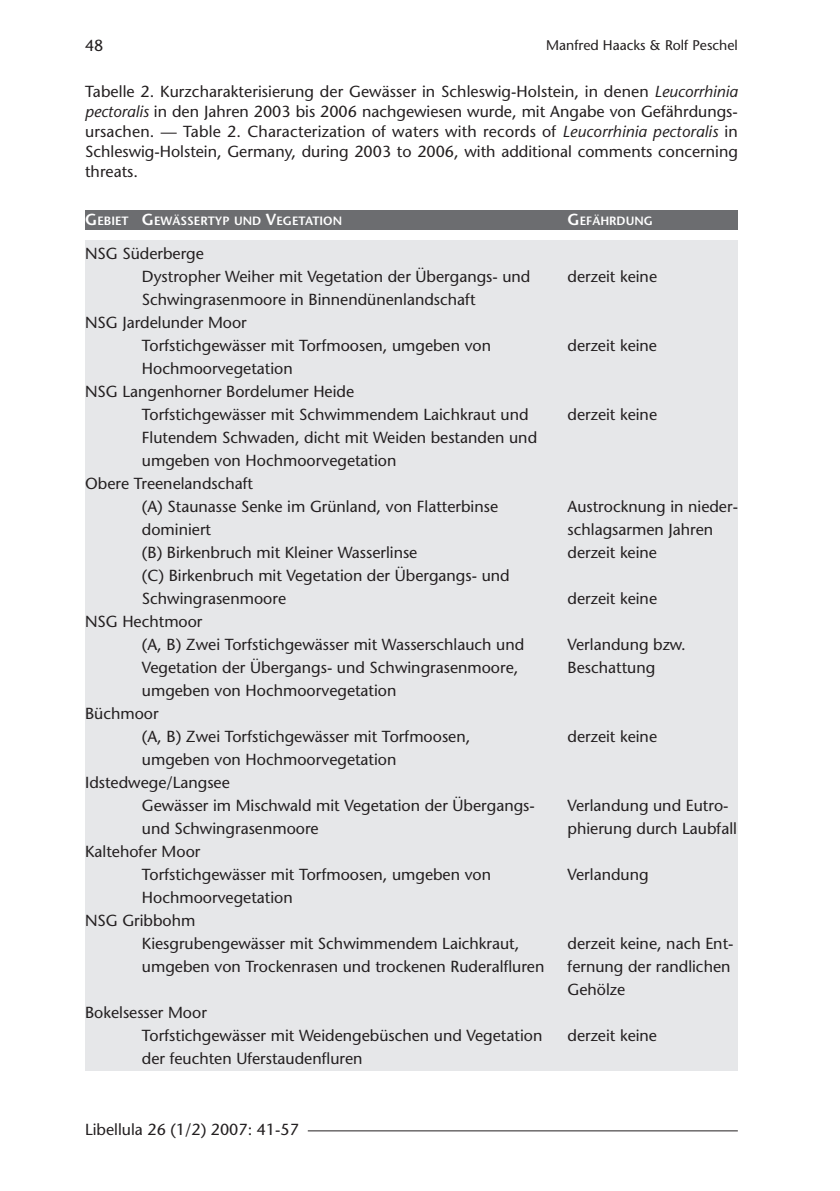
<style>
.page{position:relative;width:840px;height:1191px;background:#fff}
.page>*{position:absolute;margin:0;border:0;box-sizing:border-box;transform-origin:0 0}
.t1{font:16px/23px "Stone Sans";color:#231f20}
.t2{font:14px "Stone Sans";color:#231f20}
.t3{font:600 12px "Stone Sans";color:#fff}
.s1{font-style:italic}
.s2{font-size:16px}
</style>
<div class="page">
<hr style="left:307px;top:1130px;width:430px;height:1px;background:#231f20">
<div style="left:85px;top:210px;width:652px;height:20px;background:#6c6d70"></div>
<div style="left:85px;top:241px;width:652px;height:830px;background:#e6e7e9"></div>
<p class="t2" style="left:546px;top:40px;width:193px">Manfred Haacks &amp; Rolf Peschel</p>
<p class="t1" style="left:85px;top:36px;width:20px">48</p>
<p class="t1" style="left:85px;top:83px;width:654px;line-height:20px;text-align:justify">Tabelle 2. Kurzcharakterisierung der Gewässer in Schleswig-Holstein, in denen <span class="s1">Leucorrhinia pectoralis</span> in den Jahren 2003 bis 2006 nachgewiesen wurde, mit Angabe von Gefährdungs&shy;ursachen. — Table 2. Characterization of waters with records of <span class="s1">Leucorrhinia pectoralis</span> in Schleswig-Holstein, Germany, during 2003 to 2006, with additional comments concerning threats.</p>
<p class="t3" style="left:85px;top:216px;width:258px"><span class="s2">G</span>EBIET <span class="s2">G</span>EWÄSSERTYP UND <span class="s2">V</span>EGETATION</p>
<p class="t3" style="left:567px;top:216px;width:87px"><span class="s2">G</span>EFÄHRDUNG</p>
<p class="t1" style="left:142px;top:243px;width:390px;text-indent:-57px">NSG Süderberge<br>Dystropher Weiher mit Vegetation der Übergangs- und</p>
<p class="t1" style="left:567px;top:266px;width:91px">derzeit keine</p>
<p class="t1" style="left:85px;top:289px;width:391px;text-indent:57px">Schwingrasenmoore in Binnendünenlandschaft<br>NSG Jardelunder Moor</p>
<p class="t1" style="left:142px;top:335px;width:350px">Torfstichgewässer mit Torfmoosen, umgeben von</p>
<p class="t1" style="left:567px;top:335px;width:91px">derzeit keine</p>
<p class="t1" style="left:142px;top:358px;width:152px">Hochmoorvegetation</p>
<p class="t1" style="left:85px;top:381px;width:270px">NSG Langenhorner Bordelumer Heide</p>
<p class="t1" style="left:142px;top:404px;width:388px">Torfstichgewässer mit Schwimmendem Laichkraut und</p>
<p class="t1" style="left:567px;top:404px;width:91px">derzeit keine</p>
<p class="t1" style="left:142px;top:427px;width:396px">Flutendem Schwaden, dicht mit Weiden bestanden und</p>
<p class="t1" style="left:142px;top:450px;width:256px">umgeben von Hochmoorvegetation</p>
<p class="t1" style="left:85px;top:473px;width:169px">Obere Treenelandschaft</p>
<p class="t1" style="left:142px;top:496px;width:357px">(A) Staunasse Senke im Grünland, von Flatterbinse</p>
<p class="t1" style="left:567px;top:496px;width:172px">Austrocknung in nieder-</p>
<p class="t1" style="left:142px;top:519px;width:71px">dominiert</p>
<p class="t1" style="left:567px;top:519px;width:147px">schlagsarmen Jahren</p>
<p class="t1" style="left:142px;top:542px;width:277px">(B) Birkenbruch mit Kleiner Wasserlinse</p>
<p class="t1" style="left:567px;top:542px;width:91px">derzeit keine</p>
<p class="t1" style="left:142px;top:565px;width:369px">(C) Birkenbruch mit Vegetation der Übergangs- und<br>Schwingrasenmoore</p>
<p class="t1" style="left:567px;top:588px;width:91px">derzeit keine</p>
<p class="t1" style="left:142px;top:611px;width:383px;text-indent:-57px">NSG Hechtmoor<br>(A, B) Zwei Torfstichgewässer mit Wasserschlauch und</p>
<p class="t1" style="left:567px;top:634px;width:120px">Verlandung bzw.</p>
<p class="t1" style="left:142px;top:657px;width:378px">Vegetation der Übergangs- und Schwingrasenmoore,</p>
<p class="t1" style="left:567px;top:657px;width:89px">Beschattung</p>
<p class="t1" style="left:85px;top:680px;width:313px;text-indent:57px">umgeben von Hochmoorvegetation<br>Büchmoor</p>
<p class="t1" style="left:142px;top:726px;width:330px">(A, B) Zwei Torfstichgewässer mit Torfmoosen,</p>
<p class="t1" style="left:567px;top:726px;width:91px">derzeit keine</p>
<p class="t1" style="left:85px;top:749px;width:313px;text-indent:57px">umgeben von Hochmoorvegetation<br>Idstedwege/Langsee</p>
<p class="t1" style="left:142px;top:795px;width:394px">Gewässer im Mischwald mit Vegetation der Übergangs-</p>
<p class="t1" style="left:567px;top:795px;width:162px">Verlandung und Eutro-</p>
<p class="t1" style="left:142px;top:818px;width:178px">und Schwingrasenmoore</p>
<p class="t1" style="left:567px;top:818px;width:171px">phierung durch Laubfall</p>
<p class="t1" style="left:142px;top:841px;width:350px;text-indent:-57px">Kaltehofer Moor<br>Torfstichgewässer mit Torfmoosen, umgeben von</p>
<p class="t1" style="left:567px;top:864px;width:82px">Verlandung</p>
<p class="t1" style="left:85px;top:887px;width:209px;text-indent:57px">Hochmoorvegetation<br>NSG Gribbohm</p>
<p class="t1" style="left:142px;top:933px;width:379px">Kiesgrubengewässer mit Schwimmendem Laichkraut,</p>
<p class="t1" style="left:567px;top:933px;width:167px">derzeit keine, nach Ent-</p>
<p class="t1" style="left:142px;top:956px;width:404px">umgeben von Trockenrasen und trockenen Ruderalfluren</p>
<p class="t1" style="left:567px;top:956px;width:164px">fernung der randlichen<br>Gehölze</p>
<p class="t1" style="left:142px;top:1002px;width:402px;text-indent:-57px">Bokelsesser Moor<br>Torfstichgewässer mit Weidengebüschen und Vegetation</p>
<p class="t1" style="left:567px;top:1025px;width:91px">derzeit keine</p>
<p class="t1" style="left:142px;top:1048px;width:222px">der feuchten Uferstaudenfluren</p>
<p class="t1" style="left:85px;top:1119px;width:215px">Libellula 26 (1/2) 2007: 41-57</p>
</div>
